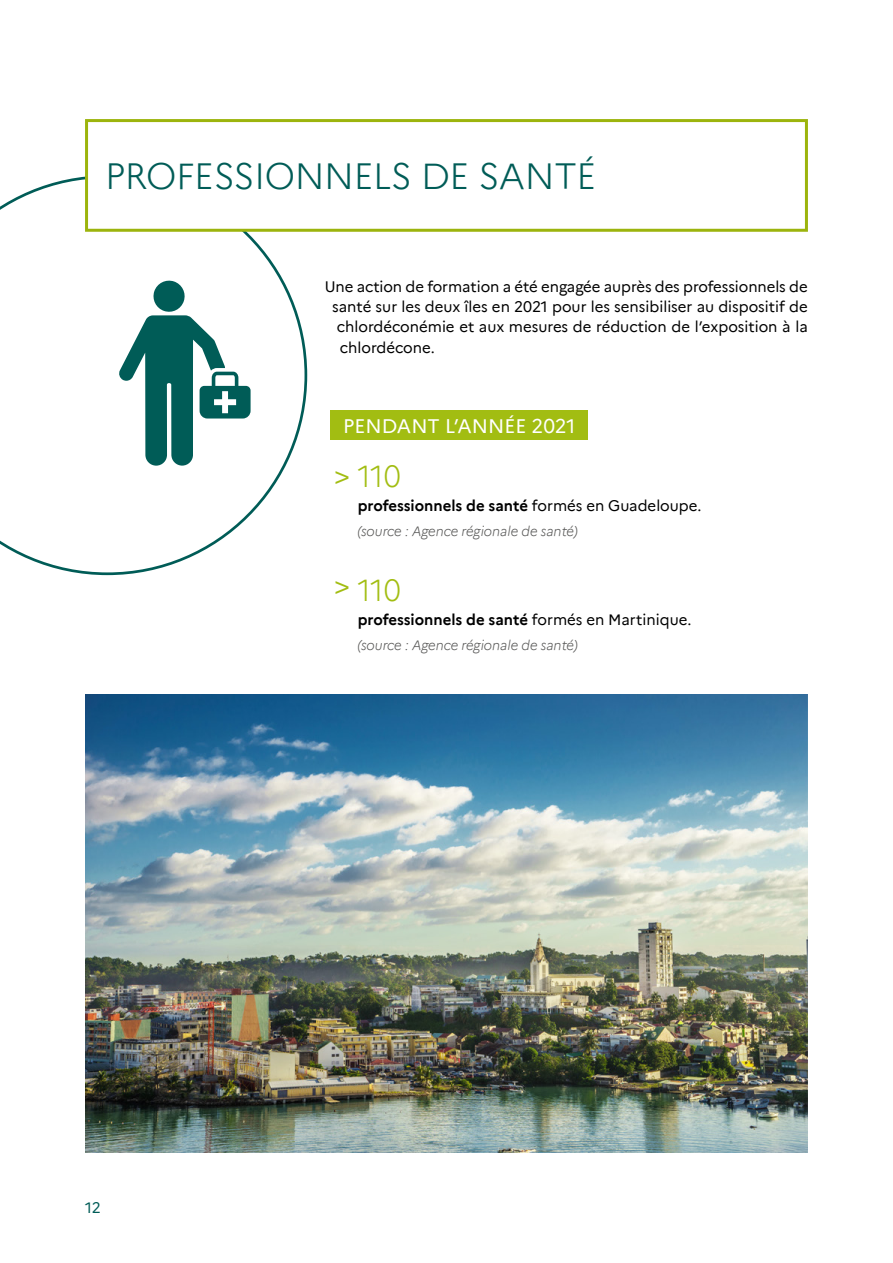
<style>
.page{position:relative;width:893px;height:1263px;background:#fff}
.page>*{position:absolute;margin:0;border:0;box-sizing:border-box;transform-origin:0 0}
.t1{font:300 36px "Marianne";letter-spacing:-.01em;color:#005c57}
.t2{font:300 30px "Marianne";letter-spacing:-.005em;color:#a2bd12;scale:.95 1}
.t3{font:25.5px "Marianne";color:#a2bd12}
.t4{font:19.5px "Marianne";color:#fff}
.t5{font:15px "Marianne";color:#000}
.t6{font:700 15px "Marianne";color:#000}
.t7{font:15px "Marianne";color:#005c57}
.t8{font:italic 300 13.5px "Marianne";color:#575756}
.s1{font-weight:400}
</style>
<div class="page">
<svg style="left:0;top:176px;width:307px;height:399px"></svg>
<svg style="left:118px;top:279px;width:133px;height:187px"></svg>
<img style="left:85px;top:695px;width:723px;height:457px">
<div style="left:87px;top:121px;width:719px;height:109px;background:#fff"></div>
<div style="left:85px;top:119px;width:723px;height:113px;border:3px solid #9cb40d"></div>
<div style="left:331px;top:410px;width:257px;height:30px;background:#a2bd12"></div>
<h1 class="t1" style="left:105px;top:148px;width:493px">PROFESSIONNELS DE SANTÉ</h1>
<p class="t5" style="left:325px;top:275px;width:484px">Une action de formation a été engagée auprès des professionnels de</p>
<p class="t5" style="left:332px;top:295px;width:477px">santé sur les deux îles en 2021 pour les sensibiliser au dispositif de</p>
<p class="t5" style="left:337px;top:315px;width:473px">chlordéconémie et aux mesures de réduction de l’exposition à la</p>
<p class="t5" style="left:340px;top:336px;width:97px">chlordécone.</p>
<h3 class="t4" style="left:343px;top:411px;width:234px">PENDANT L’ANNÉE 2021</h3>
<h3 class="t3" style="left:334px;top:455px;width:17px">&gt;</h3>
<h3 class="t3" style="left:334px;top:565px;width:17px">&gt;</h3>
<h2 class="t2" style="left:358px;top:453px;width:47px">110</h2>
<p class="t6" style="left:358px;top:494px;width:345px">professionnels de santé <span class="s1">formés en Guadeloupe.</span></p>
<p class="t8" style="left:358px;top:521px;width:221px">(source : Agence régionale de santé)</p>
<h2 class="t2" style="left:358px;top:567px;width:47px">110</h2>
<p class="t6" style="left:358px;top:608px;width:335px">professionnels de santé <span class="s1">formés en Martinique.</span></p>
<p class="t8" style="left:358px;top:634px;width:221px">(source : Agence régionale de santé)</p>
<p class="t7" style="left:85px;top:1196px;width:17px">12</p>
</div>
